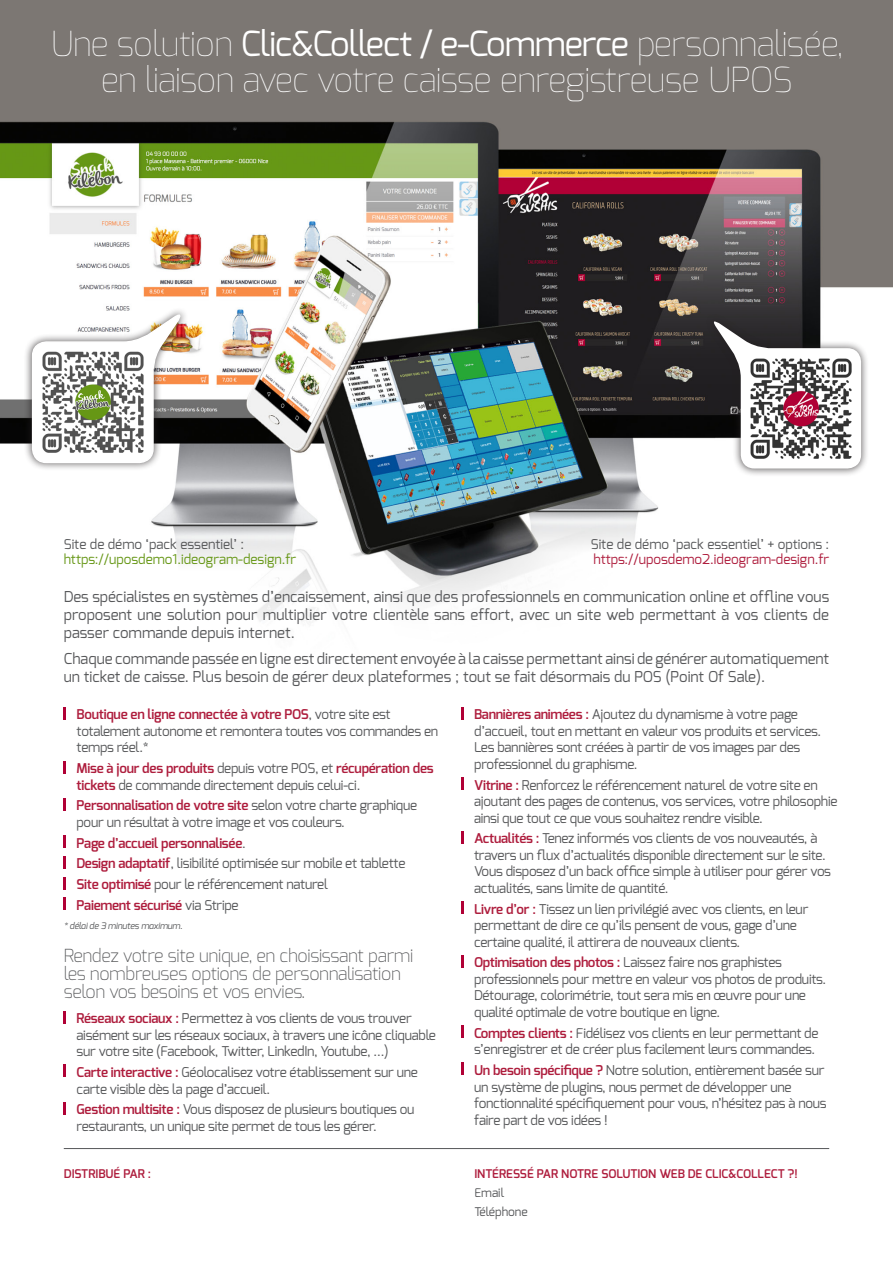
<style>
.page{position:relative;width:893px;height:1263px;background:#fff}
.page>*{position:absolute;margin:0;border:0;box-sizing:border-box;transform-origin:0 0}
.t1{font:100 34.5px/36px "Exo";letter-spacing:-.025em;color:#fff;text-align:center}
.t2{font:200 18px/18px "Exo";letter-spacing:-.02em;color:#57585a}
.t3{font:15px/18px "Exo";color:#57585a;text-align:justify}
.t4{font:13.5px/16.5px "Exo";letter-spacing:-.02em;color:#57585a}
.t5{font:13.5px "Exo";color:#57585a}
.t6{font:600 13.5px "Exo";letter-spacing:-.02em;color:#ae1d3d}
.t7{font:13.5px "Exo";color:#669716}
.t8{font:13.5px "Exo";color:#ae1d3d}
.t9{font:600 12px "Exo";color:#ae1d3d}
.t10{font:12px "Exo";color:#57585a}
.t11{font:italic 9px "Exo";letter-spacing:-.02em;color:#57585a}
.s1{font-weight:400}
.s2{font-weight:600;color:#ae1d3d}
.s3{font-weight:400;color:#57585a}
</style>
<div class="page">
<img style="left:0;top:0;width:893px;height:848px">
<svg style="left:64px;top:707px;width:2px;height:12px"></svg>
<svg style="left:64px;top:761px;width:2px;height:12px"></svg>
<svg style="left:64px;top:798px;width:2px;height:12px"></svg>
<svg style="left:64px;top:836px;width:2px;height:12px"></svg>
<svg style="left:64px;top:856px;width:2px;height:12px"></svg>
<svg style="left:64px;top:877px;width:2px;height:12px"></svg>
<svg style="left:64px;top:898px;width:2px;height:12px"></svg>
<svg style="left:64px;top:1011px;width:2px;height:12px"></svg>
<svg style="left:64px;top:1065px;width:2px;height:12px"></svg>
<svg style="left:64px;top:1102px;width:2px;height:12px"></svg>
<svg style="left:461px;top:707px;width:2px;height:12px"></svg>
<svg style="left:461px;top:778px;width:2px;height:12px"></svg>
<svg style="left:461px;top:831px;width:2px;height:12px"></svg>
<svg style="left:461px;top:902px;width:2px;height:12px"></svg>
<svg style="left:461px;top:955px;width:2px;height:12px"></svg>
<svg style="left:461px;top:1026px;width:2px;height:12px"></svg>
<svg style="left:461px;top:1063px;width:2px;height:12px"></svg>
<div style="left:706px;top:313px;width:163px;height:163px;background:#231f20;opacity:.75"></div>
<svg style="left:709px;top:316px;width:152px;height:152px"></svg>
<img style="left:746px;top:353px;width:110px;height:111px">
<div style="left:24px;top:306px;width:164px;height:165px;background:#231f20;opacity:.75"></div>
<svg style="left:31px;top:310px;width:154px;height:154px"></svg>
<hr style="left:64px;top:1148px;width:765px;height:1px;background:#57585a">
<p class="t1" style="left:50px;top:25px;width:794px">Une solution <span class="s1">Clic&amp;Collect / e-Commerce</span> personnalisée, en liaison avec votre caisse enregistreuse UPOS</p>
<p class="t5" style="left:591px;top:535px;width:240px">Site de démo ‘pack essentiel’ + options :</p>
<p class="t8" style="left:593px;top:550px;width:237px">https://uposdemo2.ideogram-design.fr</p>
<p class="t3" style="left:64px;top:587px;width:767px">Des spécialistes en systèmes d’encaissement, ainsi que des professionnels en communication online et offline vous proposent une solution pour multiplier votre clientèle sans effort, avec un site web permettant à vos clients de passer commande depuis internet.</p>
<p class="t3" style="left:64px;top:650px;width:767px">Chaque commande passée en ligne est directement envoyée à la caisse permettant ainsi de générer automatiquement un ticket de caisse. Plus besoin de gérer deux plateformes ; tout se fait désormais du POS (Point Of Sale).</p>
<p class="t5" style="left:64px;top:535px;width:182px">Site de démo ‘pack essentiel’ :</p>
<p class="t7" style="left:64px;top:550px;width:234px">https://uposdemo1.ideogram-design.fr</p>
<p class="t4" style="left:77px;top:706px;width:363px"><span class="s2">Boutique en ligne connectée à votre POS</span>, votre site est totalement autonome et remontera toutes vos commandes en temps réel.*</p>
<p class="t4" style="left:77px;top:760px;width:359px"><span class="s2">Mise à jour des produits</span> depuis votre POS, et <span class="s2">récupération des tickets</span> de commande directement depuis celui-ci.</p>
<p class="t4" style="left:77px;top:797px;width:342px"><span class="s2">Personnalisation de votre site</span> selon votre charte graphique pour un résultat à votre image et vos couleurs.</p>
<p class="t6" style="left:77px;top:834px;width:171px">Page d’accueil personnalisée<span class="s3">.</span></p>
<p class="t4" style="left:77px;top:855px;width:330px"><span class="s2">Design adaptatif</span>, lisibilité optimisée sur mobile et tablette</p>
<p class="t4" style="left:77px;top:876px;width:253px"><span class="s2">Site optimisé</span> pour le référencement naturel</p>
<p class="t6" style="left:77px;top:896px;width:164px">Paiement sécurisé <span class="s3">via Stripe</span></p>
<p class="t11" style="left:64px;top:920px;width:120px">* délai de 3 minutes maximum.</p>
<p class="t2" style="left:64px;top:947px;width:351px">Rendez votre site unique, en choisissant parmi les nombreuses options de personnalisation selon vos besoins et vos envies.</p>
<p class="t4" style="left:77px;top:1010px;width:361px"><span class="s2">Réseaux sociaux :</span> Permettez à vos clients de vous trouver aisément sur les réseaux sociaux, à travers une icône cliquable sur votre site (Facebook, Twitter, LinkedIn, Youtube, …)</p>
<p class="t4" style="left:77px;top:1064px;width:343px"><span class="s2">Carte interactive :</span> Géolocalisez votre établissement sur une carte visible dès la page d’accueil.</p>
<p class="t4" style="left:77px;top:1101px;width:340px"><span class="s2">Gestion multisite :</span> Vous disposez de plusieurs boutiques ou restaurants, un unique site permet de tous les gérer.</p>
<p class="t9" style="left:64px;top:1166px;width:89px">DISTRIBUÉ PAR :</p>
<p class="t4" style="left:474px;top:706px;width:348px"><span class="s2">Bannières animées :</span> Ajoutez du dynamisme à votre page d’accueil, tout en mettant en valeur vos produits et services.<br>Les bannières sont créées à partir de vos images par des professionnel du graphisme.</p>
<p class="t4" style="left:474px;top:776px;width:365px"><span class="s2">Vitrine :</span> Renforcez le référencement naturel de votre site en ajoutant des pages de contenus, vos services, votre philosophie ainsi que tout ce que vous souhaitez rendre visible.</p>
<p class="t4" style="left:474px;top:830px;width:358px"><span class="s2">Actualités :</span> Tenez informés vos clients de vos nouveautés, à travers un flux d’actualités disponible directement sur le site.<br>Vous disposez d’un back office simple à utiliser pour gérer vos actualités, sans limite de quantité.</p>
<p class="t4" style="left:474px;top:900px;width:336px"><span class="s2">Livre d’or :</span> Tissez un lien privilégié avec vos clients, en leur permettant de dire ce qu’ils pensent de vous, gage d’une certaine qualité, il attirera de nouveaux clients.</p>
<p class="t4" style="left:474px;top:954px;width:353px"><span class="s2">Optimisation des photos :</span> Laissez faire nos graphistes professionnels pour mettre en valeur vos photos de produits.<br>Détourage, colorimétrie, tout sera mis en œuvre pour une qualité optimale de votre boutique en ligne.</p>
<p class="t4" style="left:474px;top:1024px;width:346px"><span class="s2">Comptes clients :</span> Fidélisez vos clients en leur permettant de s’enregistrer et de créer plus facilement leurs commandes.</p>
<p class="t4" style="left:474px;top:1062px;width:354px"><span class="s2">Un besoin spécifique ?</span> Notre solution, entièrement basée sur un système de plugins, nous permet de développer une fonctionnalité spécifiquement pour vous, n’hésitez pas à nous faire part de vos idées !</p>
<p class="t9" style="left:474px;top:1166px;width:325px">INTÉRESSÉ PAR NOTRE SOLUTION WEB DE CLIC&amp;COLLECT ?!</p>
<p class="t10" style="left:474px;top:1185px;width:31px">Email</p>
<p class="t10" style="left:474px;top:1204px;width:55px">Téléphone</p>
</div>
